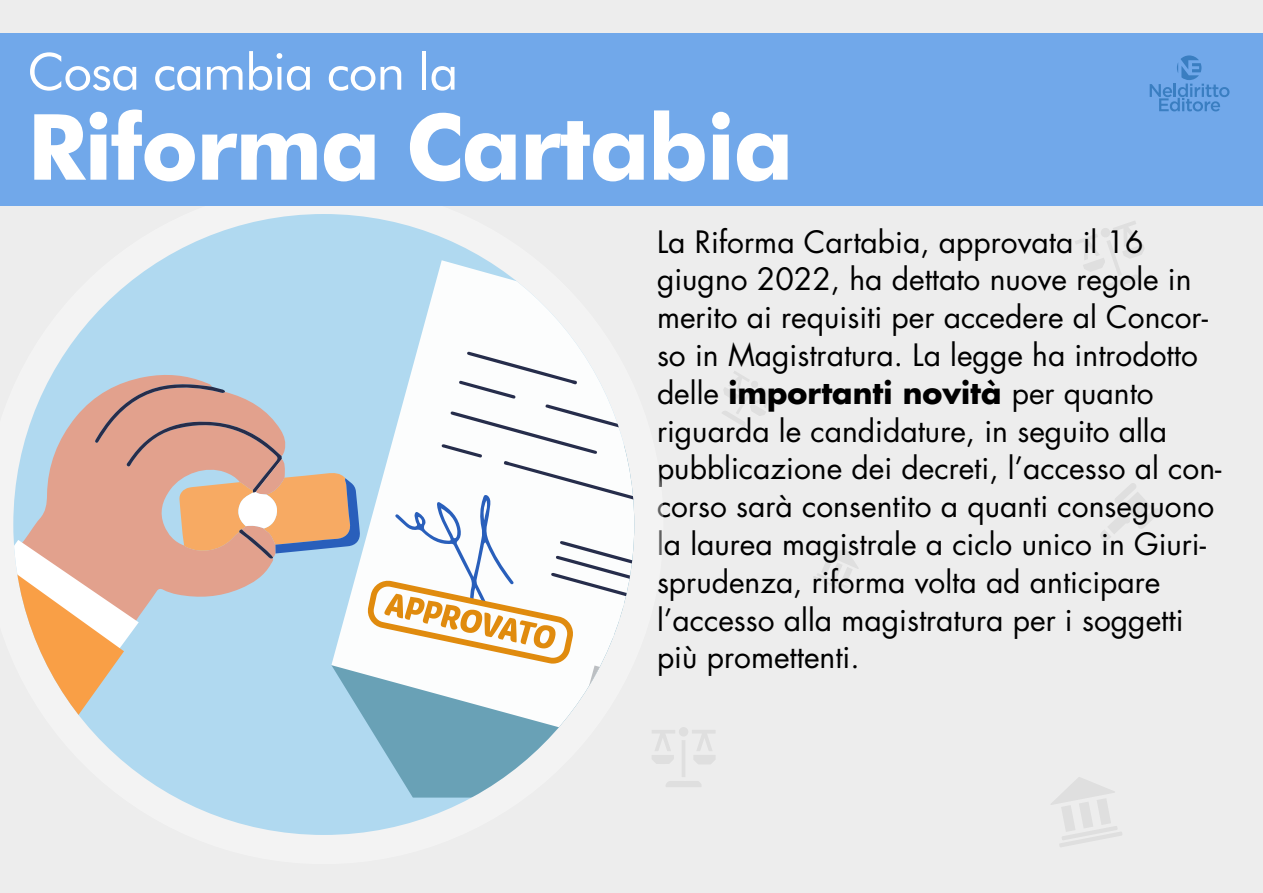
<style>
.page{position:relative;width:1263px;height:893px;background:#ededed}
.page>*{position:absolute;margin:0;border:0;box-sizing:border-box;transform-origin:0 0}
.t1{font:91.5px "Futura Md BT Bold";letter-spacing:-.02em;color:#fff}
.t2{font:51px "Futura BT";letter-spacing:-.02em;color:#fff}
.t3{font:30px/37.8px "Futura Std";color:#000}
.s1{font-weight:700}
</style>
<div class="page">
<svg style="left:1100px;top:483px;width:60px;height:57px"></svg>
<svg style="left:1075px;top:221px;width:69px;height:69px"></svg>
<svg style="left:663px;top:730px;width:52px;height:57px"></svg>
<div style="left:679px;top:727px;width:9px;height:10px;background:#dfdfdf;border-radius:50%"></div>
<svg style="left:722px;top:371px;width:54px;height:56px"></svg>
<svg style="left:1051px;top:777px;width:71px;height:70px"></svg>
<svg style="left:813px;top:550px;width:45px;height:43px"></svg>
<div style="left:13px;top:214px;width:621px;height:621px;background:#b0d9f0;border-radius:310px"></div>
<svg style="left:417px;top:260px;width:163px;height:90px;fill:#fcfdfd"></svg>
<svg style="left:13px;top:350px;width:621px;height:448px"></svg>
<div style="left:0;top:34px;width:1263px;height:172px;background:#71a8ea"></div>
<svg style="left:1150px;top:55px;width:79px;height:56px"></svg>
<h2 class="t2" style="left:27px;top:41px;width:432px">Cosa cambia con la</h2>
<h1 class="t1" style="left:27px;top:92px;width:768px">Riforma Cartabia</h1>
<p class="t3" style="left:657px;top:223px;width:566px">La Riforma Cartabia, approvata il 16 giugno 2022, ha dettato nuove regole in merito ai requisiti per accedere al Concor&shy;so in Magistratura. La legge ha introdotto delle <span class="s1">importanti novità</span> per quanto riguarda le candidature, in seguito alla pubblicazione dei decreti, l’accesso al con&shy;corso sarà consentito a quanti conseguono la laurea magistrale a ciclo unico in Giuri&shy;sprudenza, riforma volta ad anticipare l’accesso alla magistratura per i soggetti più promettenti.</p>
</div>
